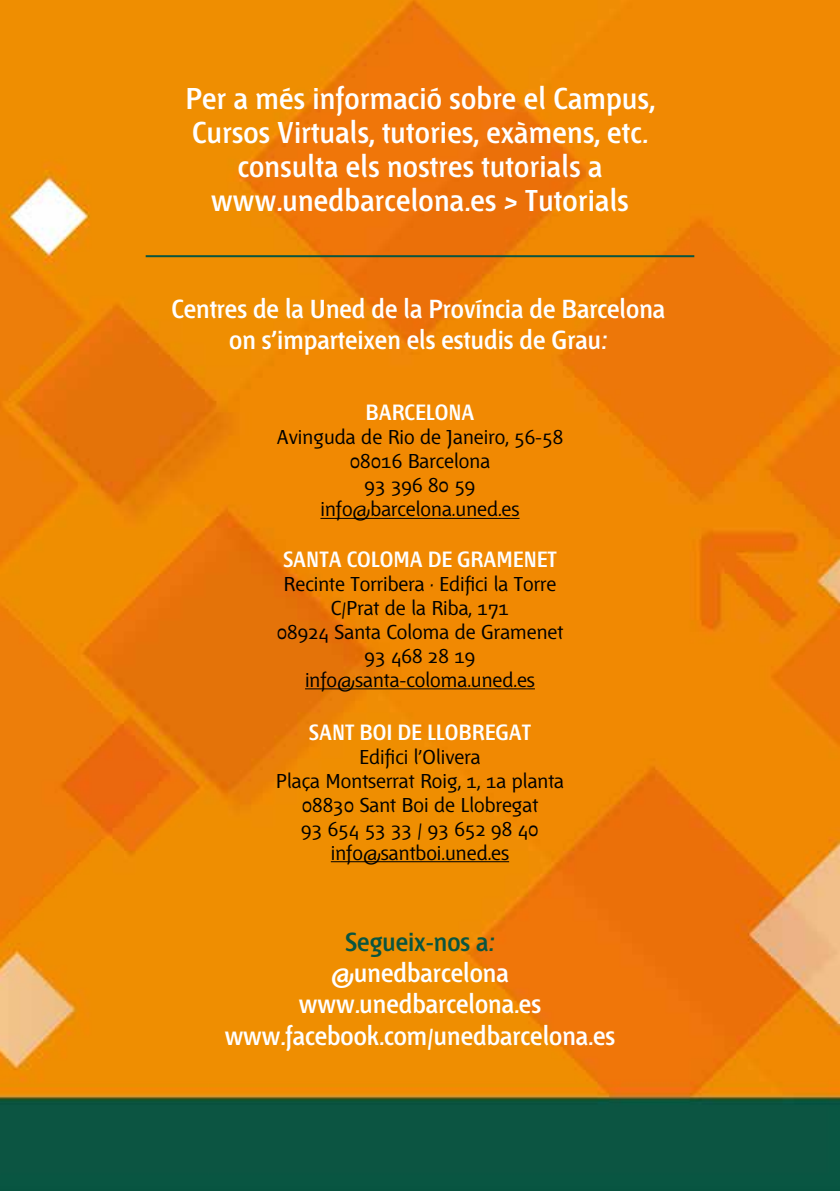
<style>
.page{position:relative;width:840px;height:1191px;background:#fff}
.page>*{position:absolute;margin:0;border:0;box-sizing:border-box;transform-origin:0 0}
.t1{font:600 30px/34px "Fontana ND Cc Os F";letter-spacing:.01em;color:#fff;text-align:center}
.t2{font:600 26px/31.2px "Fontana ND Cc Os F";color:#fff;text-align:center}
.t3{font:600 26px "Fontana ND Cc Os F";color:#095540}
.t4{font:600 22px "Fontana ND Cc Os F";color:#fff}
.t5{font:20px/24px "Fontana ND Aa Os F";color:#000;text-align:center}
</style>
<div class="page">
<img style="left:0;top:0;width:839px;height:1191px">
<hr style="left:320px;top:518px;width:199px;height:1px;background:#000">
<hr style="left:305px;top:688px;width:229px;height:1px;background:#000">
<hr style="left:330px;top:861px;width:179px;height:1px;background:#000">
<hr style="left:146px;top:255px;width:548px;height:2px;background:#095540">
<h1 class="t1" style="left:185px;top:83px;width:470px">Per a més informació sobre el Campus, Cursos Virtuals, tutories, exàmens, etc. consulta els nostres tutorials a www.unedbarcelona.es &gt; Tutorials</h1>
<h2 class="t2" style="left:171px;top:295px;width:495px">Centres de la Uned de la Província de Barcelona on s’imparteixen els estudis de Grau:</h2>
<p class="t4" style="left:365px;top:402px;width:110px">BARCELONA</p>
<p class="t5" style="left:276px;top:426px;width:288px">Avinguda de Rio de Janeiro, 56-58<br>08016 Barcelona<br>93 396 80 59 info@barcelona.uned.es</p>
<p class="t4" style="left:283px;top:549px;width:275px">SANTA COLOMA DE GRAMENET</p>
<p class="t5" style="left:276px;top:573px;width:288px">Recinte Torribera · Edifici la Torre<br>C/Prat de la Riba, 171<br>08924 Santa Coloma de Gramenet<br>93 468 28 19 info@santa-coloma.uned.es</p>
<p class="t4" style="left:308px;top:721px;width:224px">SANT BOI DE LLOBREGAT</p>
<p class="t5" style="left:276px;top:746px;width:289px">Edifici l’Olivera<br>Plaça Montserrat Roig, 1, 1a planta<br>08830 Sant Boi de Llobregat<br>93 654 53 33 / 93 652 98 40 info@santboi.uned.es</p>
<h2 class="t3" style="left:345px;top:929px;width:151px">Segueix-nos a:</h2>
<h2 class="t2" style="left:224px;top:959px;width:392px">@unedbarcelona www.unedbarcelona.es www.facebook.com/unedbarcelona.es</h2>
</div>
